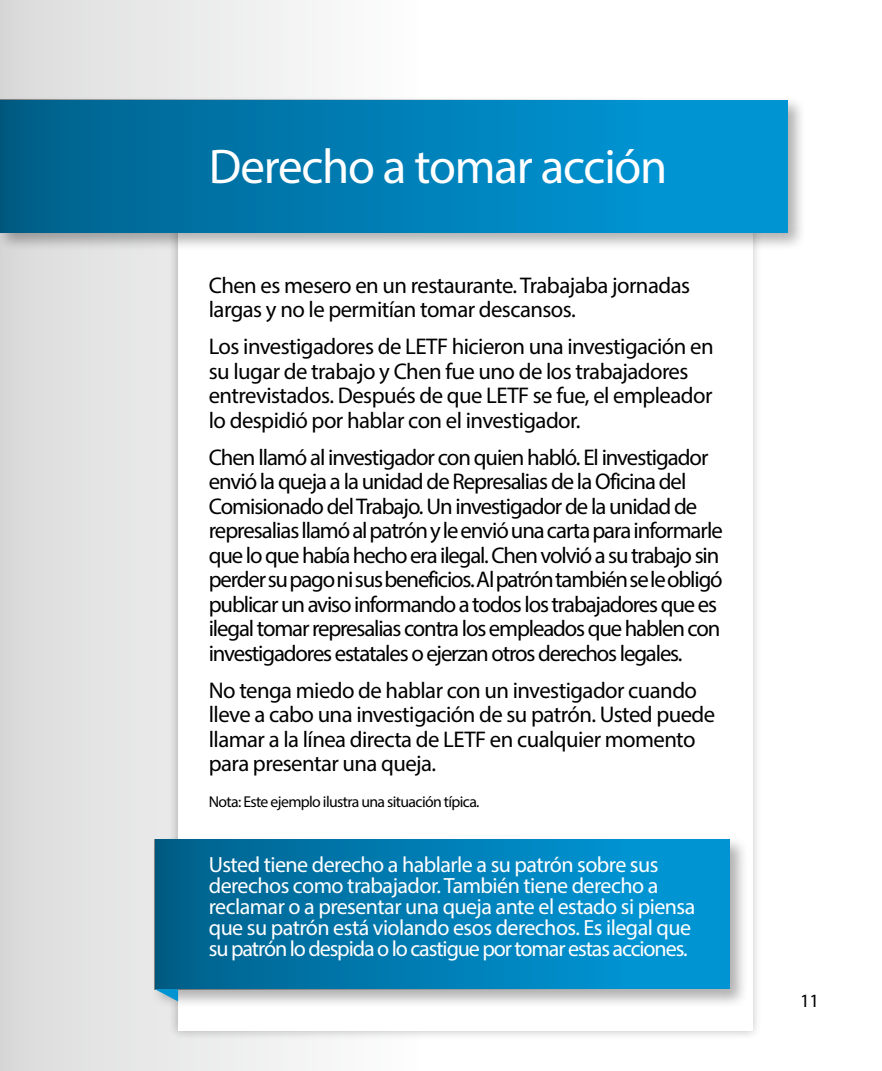
<style>
.page{position:relative;width:882px;height:1071px;background:#fff}
.page>*{position:absolute;margin:0;border:0;box-sizing:border-box;transform-origin:0 0}
.t1{font:49px "Myriad Pro";letter-spacing:-.025em;color:#fff}
.t2{font:22.75px/24.5px "Myriad Pro";letter-spacing:-.045em;color:#000}
.t3{font:22.75px/24.5px "Myriad Pro";letter-spacing:-.025em;color:#000}
.t4{font:22.05px/21px "Myriad Pro";letter-spacing:-.025em;color:#fff}
.t5{font:18.9px "Myriad Pro";color:#000}
.t6{font:15.75px "Myriad Pro";letter-spacing:-.04em;color:#000}
</style>
<div class="page">
<div style="left:0;top:0;width:422px;height:1071px;background:linear-gradient(to right,#dbdbdb,#fefeff)"></div>
<div style="left:168px;top:217px;width:594px;height:823px;background:#000;opacity:.25"></div>
<div style="left:178px;top:226px;width:574px;height:804px;background:#fff"></div>
<div style="left:0;top:97px;width:807px;height:155px;background:#000;opacity:.31"></div>
<div style="left:0;top:100px;width:788px;height:132px;background:#0194d3"></div>
<div style="left:0;top:100px;width:645px;height:132px;background:linear-gradient(to right,#005f89,#0093d3)"></div>
<div style="left:152px;top:836px;width:597px;height:172px;background:#000;opacity:.31"></div>
<div style="left:155px;top:839px;width:575px;height:150px;background:#0194d3"></div>
<div style="left:155px;top:839px;width:470px;height:150px;background:linear-gradient(to right,#006089,#0093d2)"></div>
<svg style="left:155px;top:989px;width:23px;height:12px"></svg>
<h1 class="t1" style="left:209px;top:137px;width:460px">Derecho a tomar acción</h1>
<p class="t3" style="left:209px;top:272px;width:483px">Chen es mesero en un restaurante. Trabajaba jornadas largas y no le permitían tomar descansos.</p>
<p class="t3" style="left:209px;top:334px;width:506px">Los investigadores de LETF hicieron una investigación en su lugar de trabajo y Chen fue uno de los trabajadores entrevistados. Después de que LETF se fue, el empleador lo despidió por hablar con el investigador.</p>
<p class="t2" style="left:209px;top:445px;width:516px">Chen llamó al investigador con quien habló. El investigador envió la queja a la unidad de Represalias de la Oficina del Comisionado del Trabajo. Un investigador de la unidad de represalias llamó al patrón y le envió una carta para informarle que lo que había hecho era ilegal. Chen volvió a su trabajo sin perder su pago ni sus beneficios. Al patrón también se le obligó publicar un aviso informando a todos los trabajadores que es ilegal tomar represalias contra los empleados que hablen con investigadores estatales o ejerzan otros derechos legales.</p>
<p class="t3" style="left:209px;top:678px;width:508px">No tenga miedo de hablar con un investigador cuando lleve a cabo una investigación de su patrón. Usted puede llamar a la línea directa de LETF en cualquier momento para presentar una queja.</p>
<p class="t6" style="left:209px;top:792px;width:272px">Nota: Este ejemplo ilustra una situación típica.</p>
<p class="t4" style="left:209px;top:854px;width:488px">Usted tiene derecho a hablarle a su patrón sobre sus derechos como trabajador. También tiene derecho a reclamar o a presentar una queja ante el estado si piensa que su patrón está violando esos derechos. Es ilegal que su patrón lo despida o lo castigue por tomar estas acciones.</p>
<p class="t5" style="left:800px;top:989px;width:20px">11</p>
</div>
